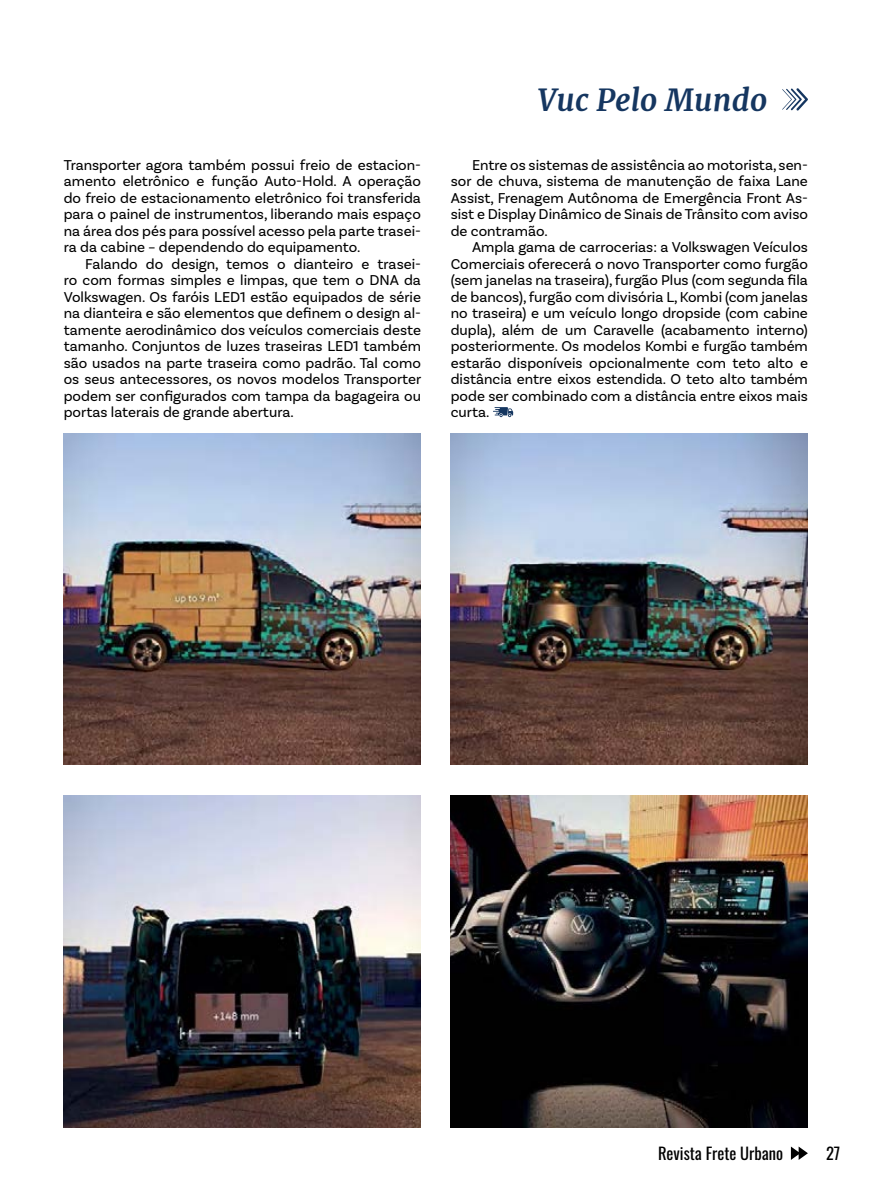
<style>
.page{position:relative;width:893px;height:1191px;background:#fff}
.page>*{position:absolute;margin:0;border:0;box-sizing:border-box;transform-origin:0 0}
.t1{font:italic 700 30px "Merriweather";letter-spacing:.01em;color:#153660}
.t2{font:16.5px "Oswald";color:#000}
.t3{font:15px/16.5px "Basic Sans";color:#000;text-align:justify}
</style>
<div class="page">
<svg style="left:791px;top:1146px;width:17px;height:14px"></svg>
<hr style="left:0;top:166px;width:1px;height:179px;background:#153660">
<svg style="left:782px;top:88px;width:26px;height:23px"></svg>
<svg style="left:493px;top:407px;width:20px;height:10px"></svg>
<img style="left:64px;top:433px;width:357px;height:332px">
<img style="left:64px;top:795px;width:357px;height:332px">
<img style="left:451px;top:433px;width:357px;height:332px">
<img style="left:451px;top:795px;width:357px;height:332px">
<p class="t3" style="left:64px;top:156px;width:359px">Transporter agora também possui freio de estacion&shy;amento eletrônico e função Auto-Hold. A operação do freio de estacionamento eletrônico foi transferida para o painel de instrumentos, liberando mais espaço na área dos pés para possível acesso pela parte trasei&shy;ra da cabine – dependendo do equipamento.</p>
<p class="t3" style="left:64px;top:255px;width:359px;text-indent:21px">Falando do design, temos o dianteiro e trasei&shy;ro com formas simples e limpas, que tem o DNA da Volkswagen. Os faróis LED1 estão equipados de série na dianteira e são elementos que definem o design al&shy;tamente aerodinâmico dos veículos comerciais deste tamanho. Conjuntos de luzes traseiras LED1 também são usados na parte traseira como padrão. Tal como os seus antecessores, os novos modelos Transporter podem ser configurados com tampa da bagageira ou portas laterais de grande abertura.</p>
<h1 class="t1" style="left:538px;top:81px;width:230px">Vuc Pelo Mundo</h1>
<p class="t3" style="left:451px;top:156px;width:359px;text-indent:21px">Entre os sistemas de assistência ao motorista, sen&shy;sor de chuva, sistema de manutenção de faixa Lane Assist, Frenagem Autônoma de Emergência Front As&shy;sist e Display Dinâmico de Sinais de Trânsito com aviso de contramão.</p>
<p class="t3" style="left:451px;top:239px;width:359px;text-indent:21px">Ampla gama de carrocerias: a Volkswagen Veículos Comerciais oferecerá o novo Transporter como furgão (sem janelas na traseira), furgão Plus (com segunda fila de bancos), furgão com divisória L, Kombi (com janelas no traseira) e um veículo longo dropside (com cabine dupla), além de um Caravelle (acabamento interno) posteriormente. Os modelos Kombi e furgão também estarão disponíveis opcionalmente com teto alto e distância entre eixos estendida. O teto alto também pode ser combinado com a distância entre eixos mais curta.</p>
<p class="t2" style="left:658px;top:1138px;width:127px">Revista Frete Urbano</p>
<p class="t2" style="left:826px;top:1138px;width:16px">27</p>
</div>
